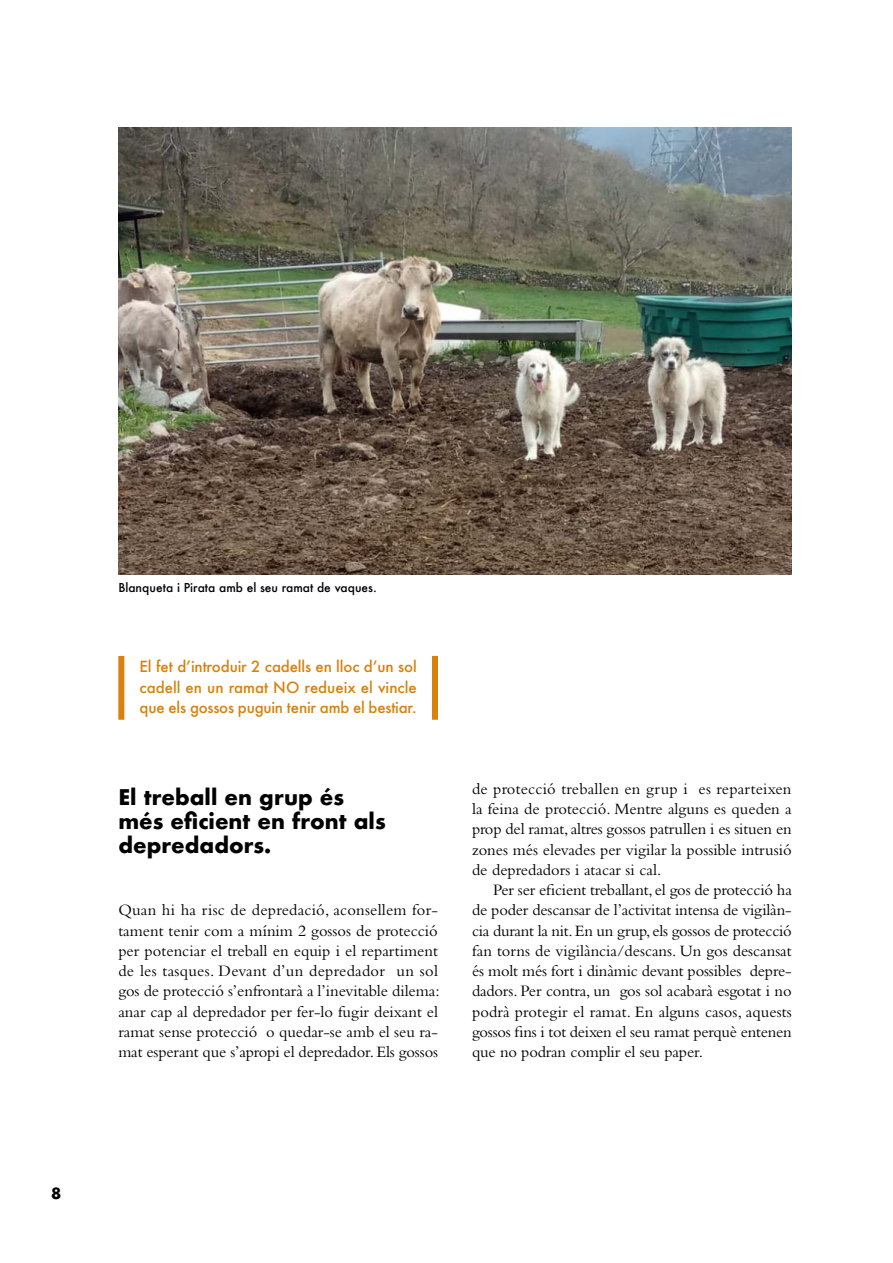
<style>
.page{position:relative;width:893px;height:1263px;background:#fff}
.page>*{position:absolute;margin:0;border:0;box-sizing:border-box;transform-origin:0 0}
.t1{font:700 21px/24px "Futura";color:#000}
.t2{font:16.5px/20.2px "Bembo";letter-spacing:-.005em;color:#000;text-align:justify}
.t3{font:500 15px/20.2px "Futura";letter-spacing:-.015em;color:#d8810c;text-align:justify}
.t4{font:700 15px "Futura";color:#000}
.t5{font:500 12px "Futura";color:#000}
</style>
<div class="page">
<img style="left:118px;top:128px;width:674px;height:446px">
<div style="left:118px;top:656px;width:6px;height:64px;background:#d8810c"></div>
<div style="left:432px;top:656px;width:6px;height:64px;background:#d8810c"></div>
<p class="t4" style="left:51px;top:1183px;width:12px">8</p>
<p class="t5" style="left:118px;top:580px;width:260px">Blanqueta i Pirata amb el seu ramat de vaques.</p>
<p class="t3" style="left:140px;top:656px;width:279px">El fet d’introduir 2 cadells en lloc d’un sol cadell en un ramat NO redueix el vincle que els gossos puguin tenir amb el bestiar.</p>
<p class="t1" style="left:118px;top:785px;width:269px">El treball en grup és més eficient en front als depredadors.</p>
<p class="t2" style="left:118px;top:900px;width:323px">Quan hi ha risc de depredació, aconsellem for&shy;tament tenir com a mínim 2 gossos de protecció per potenciar el treball en equip i el repartiment de les tasques. Devant d’un depredador un sol gos de protecció s’enfrontarà a l’inevitable dilema: anar cap al depredador per fer-lo fugir deixant el ramat sense protecció o quedar-se amb el seu ra&shy;mat esperant que s’apropi el depredador. Els gossos</p>
<p class="t2" style="left:472px;top:778px;width:321px">de protecció treballen en grup i es reparteixen la feina de protecció. Mentre alguns es queden a prop del ramat, altres gossos patrullen i es situen en zones més elevades per vigilar la possible intrusió de depredadors i atacar si cal.</p>
<p class="t2" style="left:472px;top:879px;width:321px;text-indent:21px">Per ser eficient treballant, el gos de protecció ha de poder descansar de l’activitat intensa de vigilàn&shy;cia durant la nit. En un grup, els gossos de protecció fan torns de vigilància/descans. Un gos descansat és molt més fort i dinàmic devant possibles depre&shy;dadors. Per contra, un gos sol acabarà esgotat i no podrà protegir el ramat. En alguns casos, aquests gossos fins i tot deixen el seu ramat perquè entenen que no podran complir el seu paper.</p>
</div>
